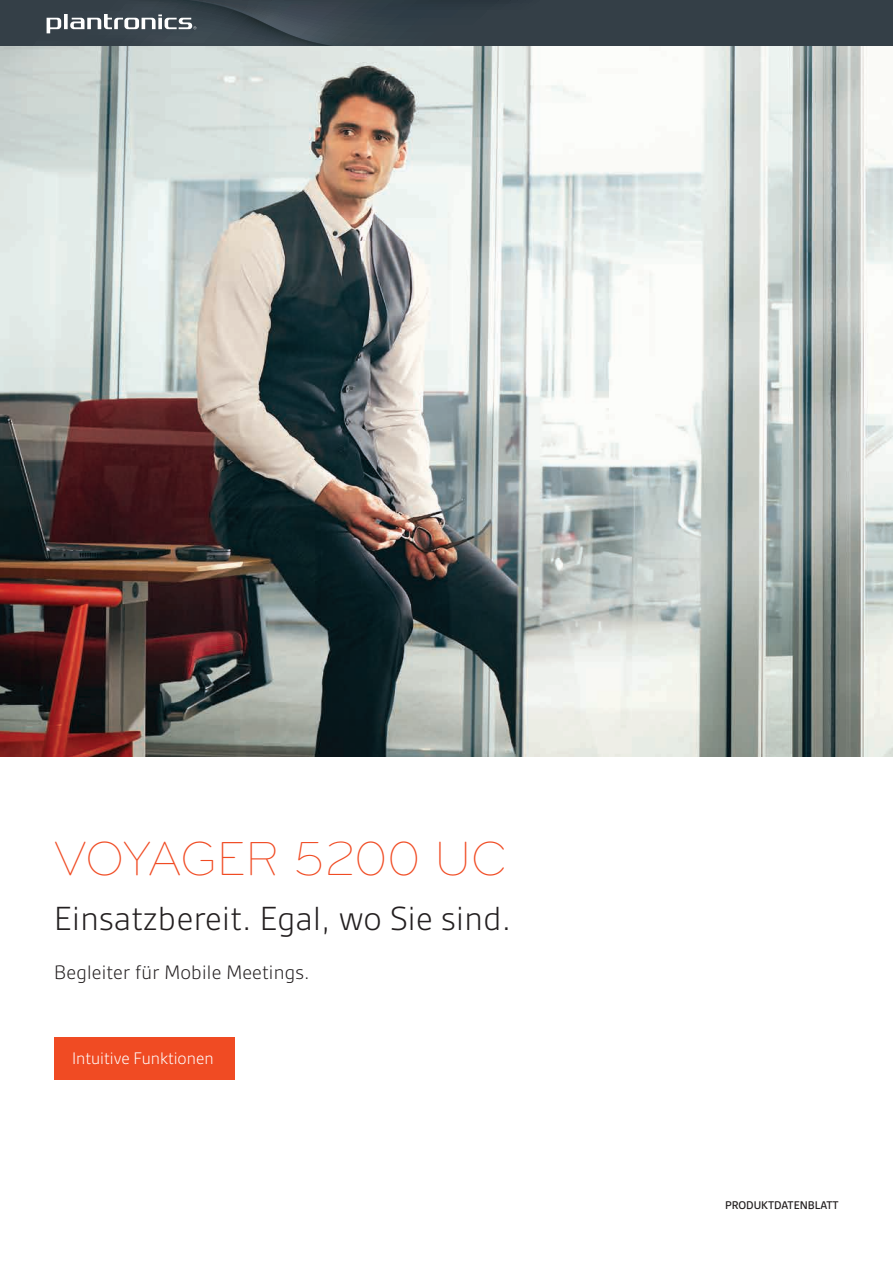
<style>
.page{position:relative;width:893px;height:1263px;background:#fff}
.page>*{position:absolute;margin:0;border:0;box-sizing:border-box;transform-origin:0 0}
.t1{font:300 49.5px "Bryant";letter-spacing:-.02em;color:#f04b23}
.t2{font:300 36px "Gesta";letter-spacing:.01em;color:#231f20}
.t3{font:300 21px "Gesta";letter-spacing:.01em;color:#231f20}
.t4{font:300 18px "Gesta";color:#fff}
.t5{font:500 12px "Gesta";color:#231f20}
</style>
<div class="page">
<div style="left:54px;top:1037px;width:181px;height:43px;background:#f04b23"></div>
<svg style="left:0;top:0;width:893px;height:47px;background:#3d484f"></svg>
<img style="left:0;top:47px;width:893px;height:710px">
<h1 class="t1" style="left:54px;top:829px;width:454px">VOYAGER 5200 UC</h1>
<p class="t2" style="left:54px;top:901px;width:458px">Einsatzbereit. Egal, wo Sie sind.</p>
<p class="t3" style="left:54px;top:962px;width:257px">Begleiter für Mobile Meetings.</p>
<p class="t4" style="left:72px;top:1050px;width:143px">Intuitive Funktionen</p>
<p class="t5" style="left:725px;top:1199px;width:115px">PRODUKTDATENBLATT</p>
</div>
